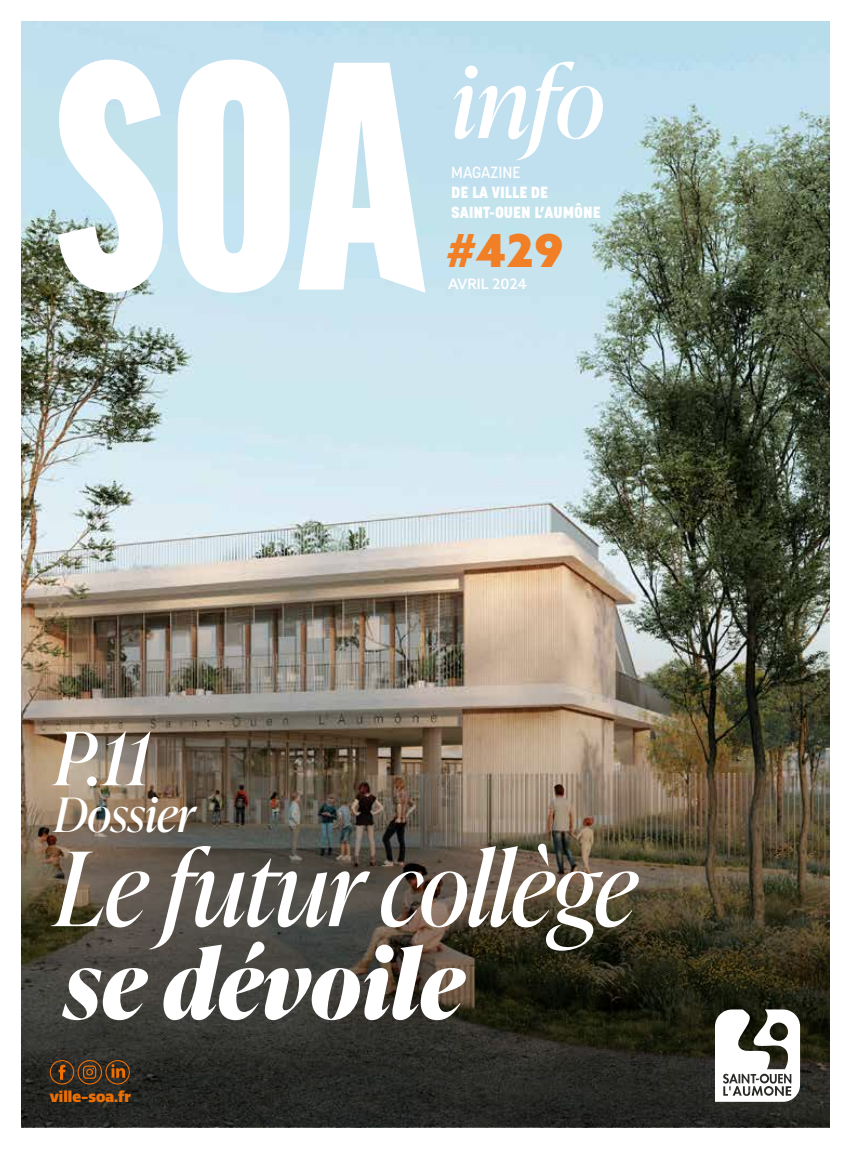
<style>
.page{position:relative;width:851px;height:1149px;background:#fff}
.page>*{position:absolute;margin:0;border:0;box-sizing:border-box;transform-origin:0 0}
.t1{font:italic 102.15px "Ivy Presto Display";letter-spacing:-.01em;color:#fff;scale:.95 1}
.t2{font:italic 97.5px "Ivy Presto Display";color:#fff}
.t3{font:italic 700 95.1px "Ivy Presto Display";color:#fff}
.t4{font:italic 73.35px "Ivy Presto Display";color:#fff}
.t5{font:italic 47.25px "Ivy Presto Display";color:#fff}
.t6{font:900 45.45px "Azo Sans";color:#f07f26}
.t7{font:800 16.05px/19.2px "Korolev";color:#fff}
.t8{font:500 16.05px "Korolev";color:#fff}
.t9{font:900 15px "Quatro";color:#ed7004}
.t10{font:500 14.4px "Azo Sans";color:#fff}
</style>
<div class="page">
<img style="left:21px;top:21px;width:808px;height:1106px">
<svg style="left:58px;top:60px;width:367px;height:233px"></svg>
<img style="left:21px;top:594px;width:808px;height:532px">
<svg style="left:714px;top:1009px;width:86px;height:92px"></svg>
<svg style="left:50px;top:1059px;width:80px;height:25px;background:#56391e"></svg>
<h2 class="t2" style="left:451px;top:33px;width:155px">info</h2>
<p class="t8" style="left:451px;top:162px;width:71px">MAGAZINE</p>
<p class="t7" style="left:451px;top:183px;width:151px">DE LA VILLE DE<br>SAINT-OUEN L’AUMÔNE</p>
<h3 class="t4" style="left:54px;top:705px;width:98px">P.11</h3>
<h3 class="t5" style="left:54px;top:780px;width:142px">Dossier</h3>
<h3 class="t6" style="left:446px;top:220px;width:118px">#429</h3>
<p class="t10" style="left:448px;top:274px;width:80px">AVRIL 2024</p>
<h1 class="t1" style="left:54px;top:815px;width:613px">Le futur collège</h1>
<h3 class="t3" style="left:64px;top:915px;width:401px">se dévoile</h3>
<p class="t9" style="left:50px;top:1087px;width:83px">ville-soa.fr</p>
</div>
